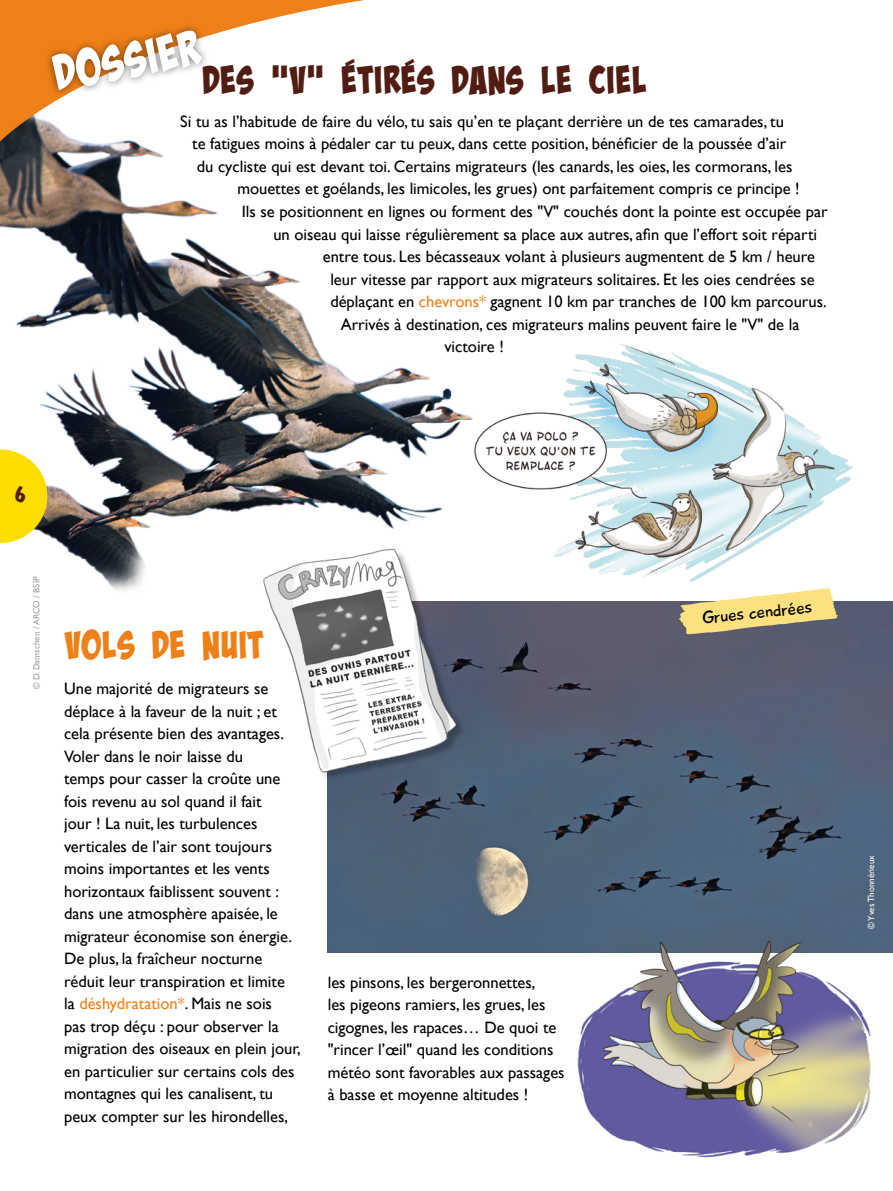
<style>
.page{position:relative;width:893px;height:1191px;background:#fff}
.page>*{position:absolute;margin:0;border:0;box-sizing:border-box;transform-origin:0 0}
.t1{font:49.05px "Bada Boom Pro BB";color:#fff}
.t2{font:39px "Bada Boom Pro BB";color:#511d13}
.t3{font:39px "Bada Boom Pro BB";color:#ee8018}
.t4{font:24px "Dom Bold BT";color:#511d13}
.t5{font:18px "Playtime With Hot Toddies";color:#000}
.t6{font:16.5px/22.5px "Gill Sans";color:#000}
.t7{font:9px "Gill Sans";color:#9c9e9f}
.t8{font:9px "Gill Sans";color:#fff}
.s1{color:#ee8018}
</style>
<div class="page">
<img style="left:0;top:163px;width:466px;height:427px">
<svg style="left:0;top:0;width:364px;height:163px"></svg>
<div style="left:44px;top:23px;width:166px;height:75px;background:#000;opacity:.5"></div>
<svg style="left:0;top:449px;width:47px;height:94px"></svg>
<img style="left:328px;top:602px;width:565px;height:350px">
<img style="left:466px;top:344px;width:387px;height:238px">
<img style="left:572px;top:936px;width:304px;height:222px">
<img style="left:245px;top:533px;width:232px;height:258px">
<img style="left:679px;top:589px;width:159px;height:45px">
<p class="t1" style="left:49px;top:45px;width:150px;rotate:-10deg">dossier</p>
<p class="t2" style="left:202px;top:57px;width:446px">DES "V" ÉTIRÉS DANS LE CIEL</p>
<p class="t6" style="left:180px;top:110px;width:605px">Si tu as l’habitude de faire du vélo, tu sais qu’en te plaçant derrière un de tes camarades, tu</p>
<p class="t6" style="left:192px;top:133px;width:595px">te fatigues moins à pédaler car tu peux, dans cette position, bénéficier de la poussée d’air</p>
<p class="t6" style="left:197px;top:155px;width:597px">du cycliste qui est devant toi. Certains migrateurs (les canards, les oies, les cormorans, les</p>
<p class="t6" style="left:237px;top:178px;width:564px">mouettes et goélands, les limicoles, les grues) ont parfaitement compris ce principe !</p>
<p class="t6" style="left:242px;top:200px;width:587px">Ils se positionnent en lignes ou forment des "V" couchés dont la pointe est occupée par</p>
<p class="t6" style="left:273px;top:223px;width:545px">un oiseau qui laisse régulièrement sa place aux autres, afin que l’effort soit réparti</p>
<p class="t6" style="left:323px;top:245px;width:494px">entre tous. Les bécasseaux volant à plusieurs augmentent de 5 km / heure</p>
<p class="t6" style="left:330px;top:268px;width:486px">leur vitesse par rapport aux migrateurs solitaires. Et les oies cendrées se</p>
<p class="t6" style="left:330px;top:290px;width:498px">déplaçant en <span class="s1">chevrons*</span> gagnent 10 km par tranches de 100 km parcourus.</p>
<p class="t6" style="left:341px;top:313px;width:460px">Arrivés à destination, ces migrateurs malins peuvent faire le "V" de la</p>
<p class="t6" style="left:444px;top:335px;width:61px">victoire !</p>
<p class="t4" style="left:14px;top:479px;width:13px">6</p>
<p class="t7" style="left:31px;top:689px;width:114px;rotate:-90deg">© D. Damschen / ARCO / BSIP</p>
<p class="t3" style="left:64px;top:622px;width:201px">VOLS DE NUIT</p>
<p class="t6" style="left:64px;top:677px;width:238px">Une majorité de migrateurs se déplace à la faveur de la nuit ; et cela présente bien des avantages.<br>Voler dans le noir laisse du<br>temps pour casser la croûte une fois revenu au sol quand il fait<br>jour ! La nuit, les turbulences verticales de l’air sont toujours moins importantes et les vents horizontaux faiblissent souvent : dans une atmosphère apaisée, le migrateur économise son énergie.<br>De plus, la fraîcheur nocturne réduit leur transpiration et limite<br>la <span class="s1">déshydratation*</span>. Mais ne sois<br>pas trop déçu : pour observer la migration des oiseaux en plein jour, en particulier sur certains cols des montagnes qui les canalisent, tu peux compter sur les hirondelles,</p>
<p class="t6" style="left:328px;top:971px;width:238px">les pinsons, les bergeronnettes,<br>les pigeons ramiers, les grues, les cigognes, les rapaces… De quoi te "rincer l’œil" quand les conditions météo sont favorables aux passages à basse et moyenne altitudes !</p>
<p class="t5" style="left:701px;top:607px;width:112px;rotate:-6deg">Grues cendrées</p>
<p class="t8" style="left:866px;top:928px;width:75px;rotate:-90deg">© Yves Thonnérieux</p>
</div>
